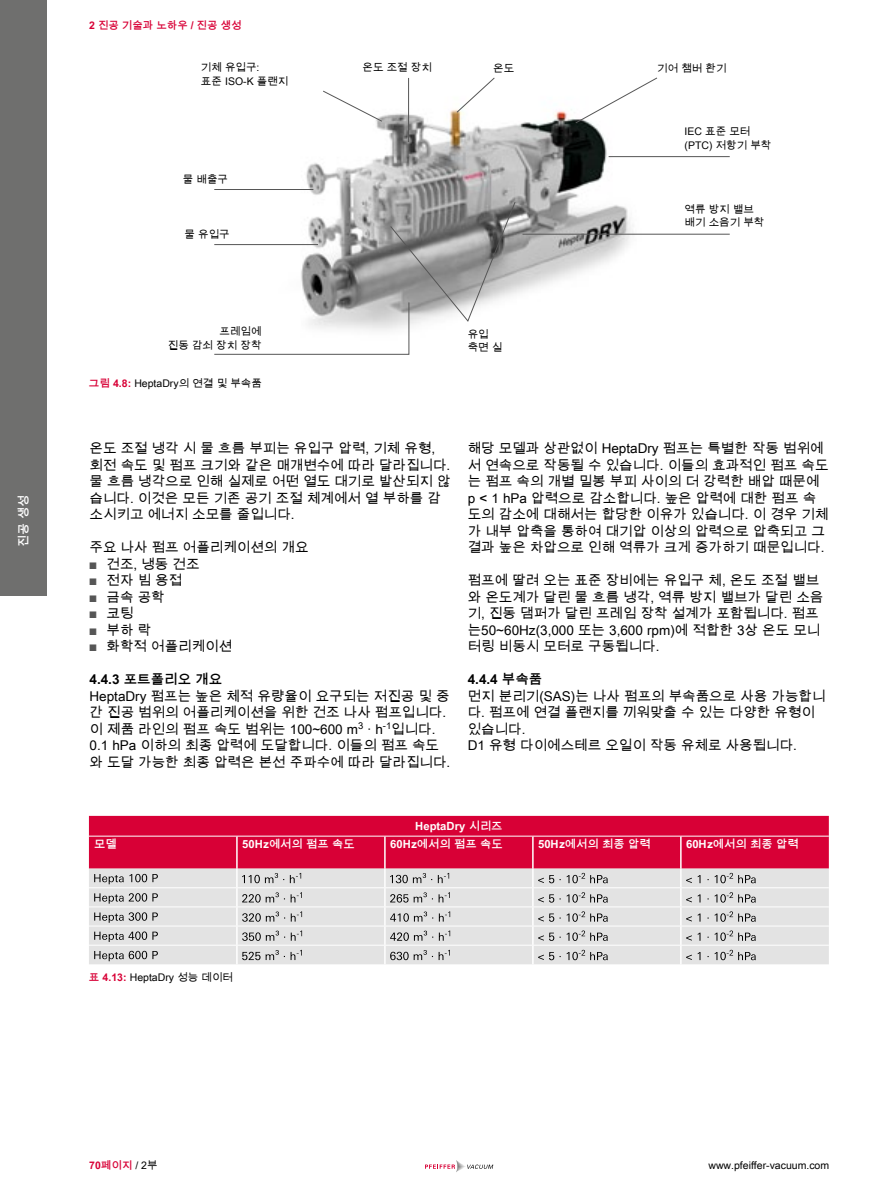
<style>
.page{position:relative;width:893px;height:1191px;background:#fff}
.page>*{position:absolute;margin:0;border:0;box-sizing:border-box;transform-origin:0 0}
.t1{font:13.5px/16.5px "Arial Unicode MS";color:#000}
.t2{font:700 13.5px "Arial Unicode MS";color:#000}
.t3{font:700 12px "Arial Unicode MS";color:#fff}
.t4{font:700 11.25px "Arial Unicode MS";color:#fff}
.t5{font:10.5px/13.5px "Arial Unicode MS";color:#000}
.t6{font:700 10.5px "Arial Unicode MS";color:#d80036}
.s1{font-weight:700;color:#d80036}
.s2{color:#565656}
.s3{font-weight:400;color:#000}
</style>
<div class="page">
<svg style="left:425px;top:1160px;width:68px;height:12px"></svg>
<div style="left:0;top:0;width:47px;height:149px;background:#6f6f6e"></div>
<div style="left:0;top:149px;width:47px;height:149px;background:#6f6f6e"></div>
<div style="left:0;top:298px;width:47px;height:148px;background:#6f6f6e"></div>
<div style="left:0;top:446px;width:47px;height:149px;background:#6f6f6e"></div>
<svg style="left:89px;top:816px;width:740px;height:148px;background:#da8fa2"></svg>
<img style="left:306px;top:78px;width:351px;height:216px">
<hr style="left:214px;top:189px;width:99px;height:1px;background:#565656">
<svg style="left:322px;top:90px;width:61px;height:32px"></svg>
<hr style="left:408px;top:78px;width:1px;height:64px;background:#565656">
<svg style="left:456px;top:77px;width:39px;height:36px"></svg>
<svg style="left:575px;top:77px;width:83px;height:47px"></svg>
<hr style="left:609px;top:156px;width:121px;height:1px;background:#565656">
<hr style="left:522px;top:234px;width:208px;height:1px;background:#565656">
<svg style="left:214px;top:201px;width:302px;height:154px"></svg>
<p class="t3" style="left:15px;top:547px;width:53px;rotate:-90deg">진공 생성</p>
<p class="t6" style="left:89px;top:17px;width:154px">2 진공 기술과 노하우 / 진공 생성</p>
<p class="t5" style="left:201px;top:60px;width:60px">기체 유입구:</p>
<p class="t5" style="left:493px;top:62px;width:22px">온도</p>
<p class="t5" style="left:657px;top:62px;width:71px">기어 챔버 환기</p>
<p class="t5" style="left:201px;top:74px;width:89px">표준 ISO-K 플랜지</p>
<p class="t5" style="left:362px;top:60px;width:71px">온도 조절 장치</p>
<p class="t5" style="left:183px;top:173px;width:47px">물 배출구</p>
<p class="t5" style="left:185px;top:228px;width:47px">물 유입구</p>
<p class="t5" style="left:684px;top:125px;width:88px">IEC 표준 모터 (PTC) 저항기 부착</p>
<p class="t5" style="left:684px;top:202px;width:81px">역류 방지 밸브 배기 소음기 부착</p>
<p class="t5" style="left:168px;top:325px;width:95px;text-align:right">프레임에<br>진동 감쇠 장치 장착</p>
<p class="t5" style="left:89px;top:376px;width:175px"><span class="s1">그림 4.8:</span> HeptaDry의 연결 및 부속품</p>
<p class="t5" style="left:468px;top:327px;width:36px">유입 축면 실</p>
<p class="t1" style="left:90px;top:440px;width:363px">온도 조절 냉각 시 물 흐름 부피는 유입구 압력, 기체 유형, 회전 속도 및 펌프 크기와 같은 매개변수에 따라 달라집니다. 물 흐름 냉각으로 인해 실제로 어떤 열도 대기로 발산되지 않 습니다. 이것은 모든 기존 공기 조절 체계에서 열 부하를 감 소시키고 에너지 소모를 줄입니다.</p>
<p class="t1" style="left:90px;top:539px;width:221px">주요 나사 펌프 어플리케이션의 개요</p>
<p class="t1" style="left:90px;top:555px;width:112px"><span class="s2">■</span> 건조, 냉동 건조</p>
<p class="t1" style="left:90px;top:572px;width:94px"><span class="s2">■</span> 전자 빔 용접</p>
<p class="t1" style="left:90px;top:588px;width:77px"><span class="s2">■</span> 금속 공학</p>
<p class="t1" style="left:90px;top:605px;width:46px"><span class="s2">■</span> 코팅</p>
<p class="t1" style="left:90px;top:621px;width:63px"><span class="s2">■</span> 부하 락</p>
<p class="t1" style="left:90px;top:638px;width:144px"><span class="s2">■</span> 화학적 어플리케이션</p>
<p class="t2" style="left:90px;top:669px;width:134px">4.4.3 포트폴리오 개요</p>
<p class="t1" style="left:90px;top:687px;width:362px">HeptaDry 펌프는 높은 체적 유량율이 요구되는 저진공 및 중 간 진공 범위의 어플리케이션을 위한 건조 나사 펌프입니다. 이 제품 라인의 펌프 속도 범위는 100~600 m<sup>3</sup> · h<sup>-1</sup>입니다.<br>0.1 hPa 이하의 최종 압력에 도달합니다. 이들의 펌프 속도 와 도달 가능한 최종 압력은 본선 주파수에 따라 달라집니다.</p>
<p class="t1" style="left:468px;top:440px;width:362px">해당 모델과 상관없이 HeptaDry 펌프는 특별한 작동 범위에 서 연속으로 작동될 수 있습니다. 이들의 효과적인 펌프 속도 는 펌프 속의 개별 밀봉 부피 사이의 더 강력한 배압 때문에 p &lt; 1 hPa 압력으로 감소합니다. 높은 압력에 대한 펌프 속 도의 감소에 대해서는 합당한 이유가 있습니다. 이 경우 기체 가 내부 압축을 통하여 대기압 이상의 압력으로 압축되고 그 결과 높은 차압으로 인해 역류가 크게 증가하기 때문입니다.</p>
<p class="t1" style="left:468px;top:572px;width:357px">펌프에 딸려 오는 표준 장비에는 유입구 체, 온도 조절 밸브 와 온도계가 달린 물 흐름 냉각, 역류 방지 밸브가 달린 소음 기, 진동 댐퍼가 달린 프레임 장착 설계가 포함됩니다. 펌프 는50~60Hz(3,000 또는 3,600 rpm)에 적합한 3상 온도 모니 터링 비동시 모터로 구동됩니다.</p>
<p class="t2" style="left:468px;top:669px;width:76px">4.4.4 부속품</p>
<p class="t1" style="left:468px;top:687px;width:359px">먼지 분리기(SAS)는 나사 펌프의 부속품으로 사용 가능합니 다. 펌프에 연결 플랜지를 끼워맞출 수 있는 다양한 유형이 있습니다.<br>D1 유형 다이에스테르 오일이 작동 유체로 사용됩니다.</p>
<p class="t4" style="left:415px;top:817px;width:89px">HeptaDry 시리즈</p>
<p class="t4" style="left:94px;top:836px;width:24px">모델</p>
<p class="t4" style="left:242px;top:836px;width:114px">50Hz에서의 펌프 속도</p>
<p class="t4" style="left:390px;top:836px;width:114px">60Hz에서의 펌프 속도</p>
<p class="t4" style="left:538px;top:836px;width:114px">50Hz에서의 최종 압력</p>
<p class="t4" style="left:686px;top:836px;width:114px">60Hz에서의 최종 압력</p>
<p class="t5" style="left:89px;top:970px;width:146px"><span class="s1">표 4.13:</span> HeptaDry 성능 데이터</p>
<p class="t6" style="left:89px;top:1157px;width:70px">70페이지 <span class="s3">/ 2부</span></p>
<p class="t5" style="left:708px;top:1158px;width:122px">www.pfeiffer-vacuum.com</p>
</div>
